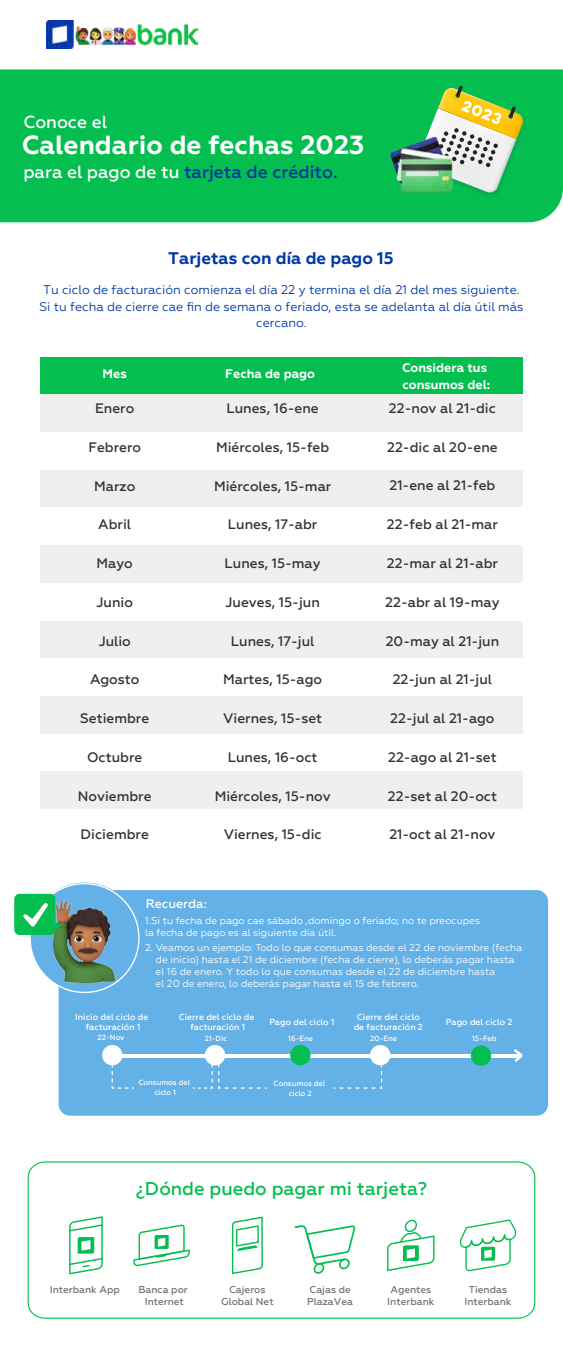
<style>
.page{position:relative;width:563px;height:1360px;background:#fff}
.page>*{position:absolute;margin:0;border:0;box-sizing:border-box;transform-origin:0 0}
.t1{font:700 26.25px "Geometria";color:#fff}
.t2{font:500 18.5px "Geometria";color:#04be50}
.t3{font:500 17.5px "Geometria";color:#0034a0}
.t4{font:500 17.5px "Geometria";color:#fff}
.t5{font:700 16.88px "Geometria";color:#0039a6}
.t6{font:500 13.75px "Geometria";color:#333}
.t7{font:12.5px/16.2px "Geometria";color:#0039a6;text-align:center}
.t8{font:700 12.5px/16.2px "Geometria";color:#fff}
.t9{font:500 12.5px "Geometria";color:#fff}
.t10{font:10px/12px "Geometria";color:#fff}
.t11{font:500 10px/12px "Geometria";color:#6f7578;text-align:center}
.t12{font:500 8.75px/10.5px "Geometria";color:#fff;text-align:center}
.t13{font:500 7.5px/10px "Geometria";color:#fff;text-align:center}
.s1{color:#fff}
</style>
<div class="page">
<img style="left:47px;top:21px;width:150px;height:28px">
<div style="left:40px;top:357px;width:161px;height:37px;background:#04be50"></div>
<div style="left:201px;top:357px;width:161px;height:37px;background:#04be50"></div>
<div style="left:362px;top:357px;width:160px;height:37px;background:#04be50"></div>
<div style="left:40px;top:394px;width:161px;height:38px;background:#efefed"></div>
<div style="left:201px;top:394px;width:161px;height:38px;background:#efefed"></div>
<div style="left:362px;top:394px;width:160px;height:38px;background:#efefed"></div>
<div style="left:40px;top:470px;width:161px;height:37px;background:#efefed"></div>
<div style="left:201px;top:470px;width:161px;height:37px;background:#efefed"></div>
<div style="left:362px;top:470px;width:160px;height:37px;background:#efefed"></div>
<div style="left:40px;top:545px;width:161px;height:38px;background:#efefed"></div>
<div style="left:201px;top:545px;width:161px;height:38px;background:#efefed"></div>
<div style="left:362px;top:545px;width:160px;height:38px;background:#efefed"></div>
<div style="left:40px;top:620px;width:161px;height:38px;background:#efefed"></div>
<div style="left:201px;top:620px;width:161px;height:38px;background:#efefed"></div>
<div style="left:362px;top:620px;width:160px;height:38px;background:#efefed"></div>
<div style="left:40px;top:696px;width:161px;height:37px;background:#efefed"></div>
<div style="left:201px;top:696px;width:161px;height:37px;background:#efefed"></div>
<div style="left:362px;top:696px;width:160px;height:37px;background:#efefed"></div>
<div style="left:40px;top:771px;width:161px;height:38px;background:#efefed"></div>
<div style="left:201px;top:771px;width:161px;height:38px;background:#efefed"></div>
<div style="left:362px;top:771px;width:160px;height:38px;background:#efefed"></div>
<svg style="left:27px;top:1161px;width:508px;height:158px"></svg>
<svg style="left:232px;top:1216px;width:31px;height:57px"></svg>
<svg style="left:69px;top:1216px;width:34px;height:58px"></svg>
<svg style="left:460px;top:1219px;width:56px;height:52px"></svg>
<svg style="left:133px;top:1224px;width:57px;height:41px"></svg>
<svg style="left:294px;top:1224px;width:61px;height:49px"></svg>
<svg style="left:387px;top:1219px;width:47px;height:51px"></svg>
<div style="left:0;top:69px;width:562px;height:153px;background:#04be50"></div>
<svg style="left:416px;top:85px;width:111px;height:114px"></svg>
<img style="left:388px;top:135px;width:68px;height:68px">
<div style="left:59px;top:890px;width:489px;height:225px;background:#64b1e7;border-radius:11px"></div>
<div style="left:30px;top:883px;width:109px;height:109px;background:#64b1e7;border-radius:50%"></div>
<img style="left:53px;top:900px;width:61px;height:82px">
<div style="left:14px;top:893px;width:41px;height:41px;background:#04be50;border-radius:5px"></div>
<svg style="left:23px;top:902px;width:37px;height:27px"></svg>
<svg style="left:122px;top:1053px;width:389px;height:4px"></svg>
<div style="left:102px;top:1044px;width:20px;height:21px;background:#fff;border-radius:50%"></div>
<div style="left:205px;top:1044px;width:20px;height:21px;background:#fff;border-radius:50%"></div>
<div style="left:290px;top:1044px;width:20px;height:21px;background:#06be50;border-radius:50%"></div>
<div style="left:370px;top:1044px;width:20px;height:21px;background:#fff;border-radius:50%"></div>
<div style="left:470px;top:1045px;width:21px;height:20px;background:#06be50;border-radius:50%"></div>
<svg style="left:111px;top:1057px;width:23px;height:32px"></svg>
<svg style="left:193px;top:1057px;width:73px;height:32px"></svg>
<svg style="left:333px;top:1057px;width:49px;height:32px"></svg>
<svg style="left:511px;top:1049px;width:12px;height:13px"></svg>
<p class="t4" style="left:23px;top:111px;width:85px">Conoce el</p>
<h1 class="t1" style="left:22px;top:129px;width:344px">Calendario de fechas 2023</h1>
<p class="t3" style="left:23px;top:162px;width:315px"><span class="s1">para el pago de tu</span> tarjeta de crédito.</p>
<p class="t5" style="left:168px;top:248px;width:227px">Tarjetas con día de pago 15</p>
<p class="t7" style="left:39px;top:282px;width:485px">Tu ciclo de facturación comienza el día 22 y termina el día 21 del mes siguiente.<br>Si tu fecha de cierre cae fin de semana o feriado, esta se adelanta al día útil más cercano.</p>
<p class="t8" style="left:103px;top:365px;width:26px">Mes</p>
<p class="t8" style="left:225px;top:366px;width:91px">Fecha de pago</p>
<p class="t8" style="left:402px;top:360px;width:89px">Considera tus consumos del:</p>
<p class="t6" style="left:95px;top:400px;width:41px">Enero</p>
<p class="t6" style="left:88px;top:439px;width:54px">Febrero</p>
<p class="t6" style="left:94px;top:477px;width:42px">Marzo</p>
<p class="t6" style="left:98px;top:516px;width:34px">Abril</p>
<p class="t6" style="left:96px;top:555px;width:38px">Mayo</p>
<p class="t6" style="left:96px;top:594px;width:38px">Junio</p>
<p class="t6" style="left:99px;top:632px;width:34px">Julio</p>
<p class="t6" style="left:90px;top:671px;width:51px">Agosto</p>
<p class="t6" style="left:80px;top:710px;width:71px">Setiembre</p>
<p class="t6" style="left:87px;top:749px;width:57px">Octubre</p>
<p class="t6" style="left:78px;top:787px;width:75px">Noviembre</p>
<p class="t6" style="left:81px;top:826px;width:70px">Diciembre</p>
<p class="t6" style="left:389px;top:400px;width:108px">22-nov al 21-dic</p>
<p class="t6" style="left:387px;top:439px;width:112px">22-dic al 20-ene</p>
<p class="t6" style="left:389px;top:477px;width:107px">21-ene al 21-feb</p>
<p class="t6" style="left:387px;top:516px;width:112px">22-feb al 21-mar</p>
<p class="t6" style="left:387px;top:555px;width:112px">22-mar al 21-abr</p>
<p class="t6" style="left:385px;top:594px;width:116px">22-abr al 19-may</p>
<p class="t6" style="left:385px;top:632px;width:115px">20-may al 21-jun</p>
<p class="t6" style="left:392px;top:671px;width:101px">22-jun al 21-jul</p>
<p class="t6" style="left:390px;top:710px;width:106px">22-jul al 21-ago</p>
<p class="t6" style="left:388px;top:749px;width:110px">22-ago al 21-set</p>
<p class="t6" style="left:387px;top:787px;width:111px">22-set al 20-oct</p>
<p class="t6" style="left:389px;top:826px;width:108px">21-oct al 21-nov</p>
<p class="t6" style="left:226px;top:400px;width:94px">Lunes, 16-ene</p>
<p class="t6" style="left:216px;top:439px;width:115px">Miércoles, 15-feb</p>
<p class="t6" style="left:214px;top:477px;width:119px">Miércoles, 15-mar</p>
<p class="t6" style="left:228px;top:516px;width:91px">Lunes, 17-abr</p>
<p class="t6" style="left:224px;top:555px;width:98px">Lunes, 15-may</p>
<p class="t6" style="left:225px;top:594px;width:96px">Jueves, 15-jun</p>
<p class="t6" style="left:231px;top:632px;width:85px">Lunes, 17-jul</p>
<p class="t6" style="left:223px;top:671px;width:100px">Martes, 15-ago</p>
<p class="t6" style="left:223px;top:710px;width:101px">Viernes, 15-set</p>
<p class="t6" style="left:228px;top:749px;width:91px">Lunes, 16-oct</p>
<p class="t6" style="left:215px;top:787px;width:117px">Miércoles, 15-nov</p>
<p class="t6" style="left:223px;top:826px;width:99px">Viernes, 15-dic</p>
<p class="t9" style="left:146px;top:895px;width:62px">Recuerda:</p>
<p class="t10" style="left:145px;top:914px;width:336px">1.Si tu fecha de pago cae sábado ,domingo o feriado; no te preocupes la fecha de pago es al siguiente día útil.</p>
<p class="t10" style="left:156px;top:941px;width:368px;text-indent:-11px">2. Veamos un ejemplo: Todo lo que consumas desde el 22 de noviembre (fecha de inicio) hasta el 21 de diciembre (fecha de cierre), lo deberás pagar hasta el 16 de enero. Y todo lo que consumas desde el 22 de diciembre hasta<br>el 20 de enero, lo deberás pagar hasta el 15 de febrero.</p>
<p class="t12" style="left:75px;top:1011px;width:75px">Inicio del ciclo de facturación 1</p>
<p class="t12" style="left:179px;top:1011px;width:77px">Cierre del ciclo de facturación 1</p>
<p class="t12" style="left:353px;top:1011px;width:71px">Cierre del ciclo de facturación 2</p>
<p class="t12" style="left:269px;top:1016px;width:66px">Pago del ciclo 1</p>
<p class="t12" style="left:445px;top:1016px;width:68px">Pago del ciclo 2</p>
<p class="t13" style="left:97px;top:1032px;width:28px">22-Nov</p>
<p class="t13" style="left:205px;top:1033px;width:24px">21-Dic</p>
<p class="t13" style="left:288px;top:1033px;width:27px">16-Ene</p>
<p class="t13" style="left:370px;top:1033px;width:29px">20-Ene</p>
<p class="t13" style="left:472px;top:1033px;width:26px">15-Feb</p>
<p class="t13" style="left:138px;top:1077px;width:53px">Consumos del ciclo 1</p>
<p class="t13" style="left:273px;top:1078px;width:53px">Consumos del ciclo 2</p>
<h2 class="t2" style="left:136px;top:1177px;width:292px">¿Dónde puedo pagar mi tarjeta?</h2>
<p class="t11" style="left:50px;top:1283px;width:71px">Interbank App</p>
<p class="t11" style="left:138px;top:1283px;width:51px">Banca por<br>Internet</p>
<p class="t11" style="left:221px;top:1283px;width:54px">Cajeros<br>Global Net</p>
<p class="t11" style="left:464px;top:1283px;width:49px">Tiendas<br>Interbank</p>
<p class="t11" style="left:307px;top:1283px;width:47px;text-align:left">Cajas de<br>PlazaVea</p>
<p class="t11" style="left:387px;top:1283px;width:49px">Agentes<br>Interbank</p>
</div>
